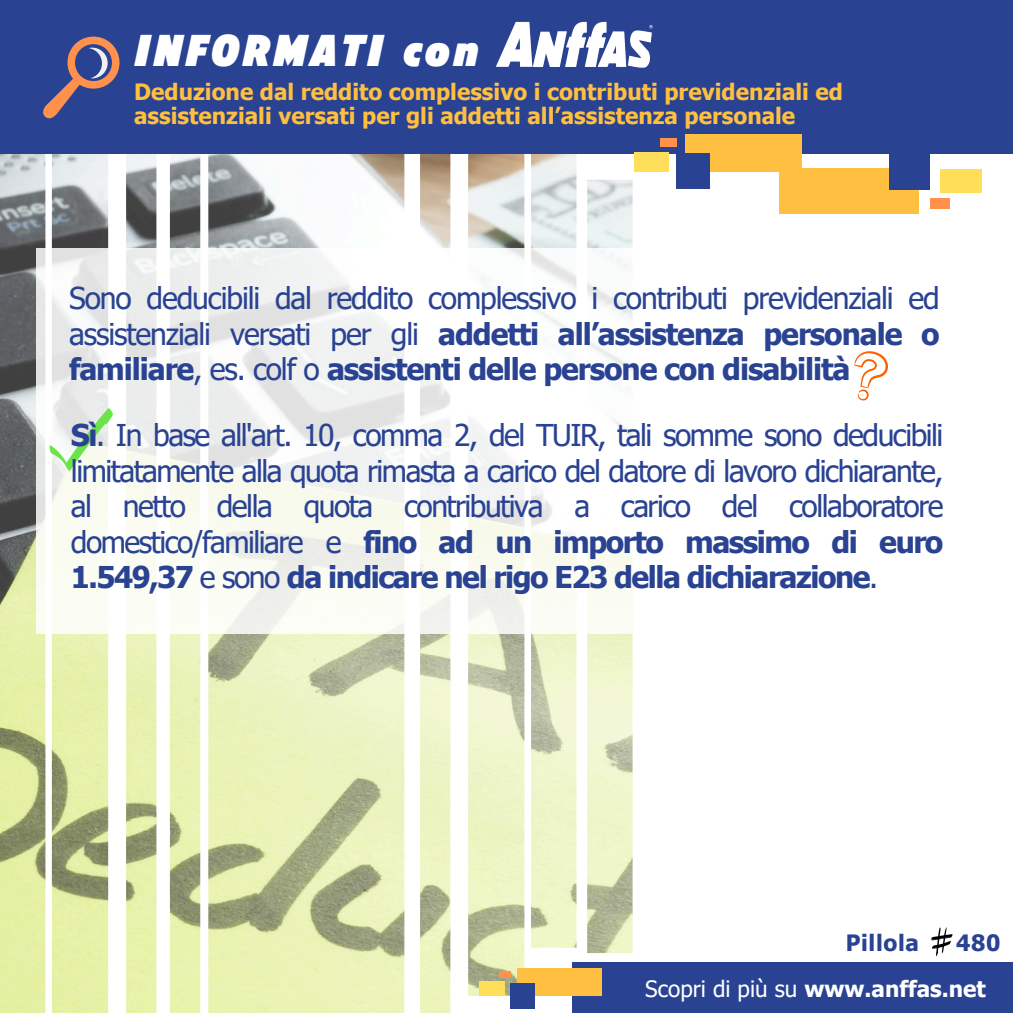
<style>
.page{position:relative;width:1013px;height:1013px;background:#fff}
.page>*{position:absolute;margin:0;border:0;box-sizing:border-box;transform-origin:0 0}
.t1{font:italic 900 44.5px "American Auto";letter-spacing:.07em;color:#fff}
.t2{font:30px/35.6px "Tahoma";letter-spacing:-.04em;color:#294292;text-align:justify}
.t3{font:700 22.5px/24.4px "Tahoma";color:#ffbf40}
.t4{font:700 22.5px "Tahoma";color:#fff}
.t5{font:700 22.5px "Tahoma";letter-spacing:.03em;color:#294292}
.s1{font-weight:700}
.s2{font-weight:400}
</style>
<div class="page">
<img style="left:0;top:153px;width:632px;height:859px">
<div style="left:0;top:0;width:1012px;height:153px;background:#294292"></div>
<div style="left:572px;top:962px;width:440px;height:50px;background:#294292"></div>
<div style="left:517px;top:968px;width:85px;height:27px;background:#ffbf40"></div>
<div style="left:510px;top:982px;width:25px;height:26px;background:#294292"></div>
<div style="left:498px;top:971px;width:12px;height:6px;background:#ff914d"></div>
<div style="left:479px;top:981px;width:25px;height:14px;background:#ffde59"></div>
<svg style="left:931px;top:927px;width:21px;height:29px"></svg>
<svg style="left:43px;top:36px;width:77px;height:83px"></svg>
<img style="left:496px;top:21px;width:157px;height:47px">
<div style="left:779px;top:168px;width:140px;height:46px;background:#ffbf40"></div>
<div style="left:889px;top:147px;width:41px;height:43px;background:#294292"></div>
<div style="left:930px;top:198px;width:19px;height:10px;background:#ff914d"></div>
<div style="left:940px;top:168px;width:41px;height:24px;background:#ffde59"></div>
<div style="left:685px;top:134px;width:116px;height:37px;background:#ffbf40"></div>
<div style="left:676px;top:154px;width:34px;height:35px;background:#294292"></div>
<div style="left:660px;top:138px;width:16px;height:9px;background:#ff914d"></div>
<div style="left:634px;top:152px;width:34px;height:19px;background:#ffde59"></div>
<svg style="left:36px;top:248px;width:597px;height:385px"></svg>
<svg style="left:854px;top:351px;width:34px;height:50px"></svg>
<svg style="left:49px;top:407px;width:65px;height:65px"></svg>
<p class="t1" style="left:134px;top:31px;width:346px">INFORMATI con</p>
<p class="t3" style="left:134px;top:79px;width:710px">Deduzione dal reddito complessivo i contributi previdenziali ed assistenziali versati per gli addetti all’assistenza personale</p>
<h3 class="t2" style="left:69px;top:279px;width:872px">Sono deducibili dal reddito complessivo i contributi previdenziali ed assistenziali versati per gli <span class="s1">addetti all’assistenza personale o familiare</span>, es. colf o <span class="s1">assistenti delle persone con disabilità</span></h3>
<p class="t2" style="left:71px;top:416px;width:874px"><span class="s1">Sì</span>. In base all'art. 10, comma 2, del TUIR, tali somme sono deducibili limitatamente alla quota rimasta a carico del datore di lavoro dichiarante, al netto della quota contributiva a carico del collaboratore domestico/familiare e <span class="s1">fino ad un importo massimo di euro 1.549,37</span> e sono <span class="s1">da indicare nel rigo E23 della dichiarazione</span>.</p>
<p class="t5" style="left:845px;top:928px;width:75px">Pillola</p>
<p class="t5" style="left:956px;top:928px;width:46px">480</p>
<p class="t4" style="left:645px;top:974px;width:342px"><span class="s2">Scopri di più su</span> www.anffas.net</p>
</div>
